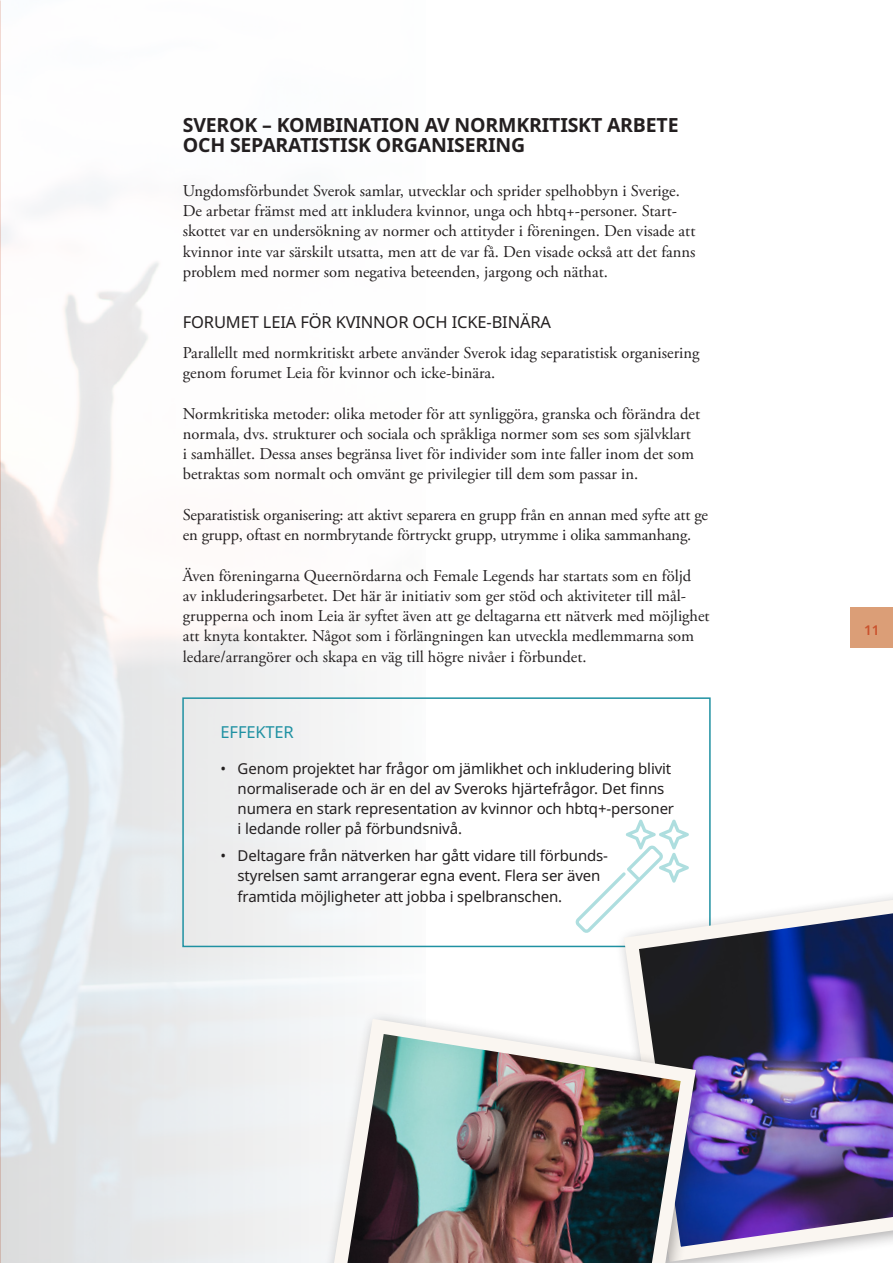
<style>
.page{position:relative;width:893px;height:1263px;background:#fff}
.page>*{position:absolute;margin:0;border:0;box-sizing:border-box;transform-origin:0 0}
.t1{font:700 19.5px/20.2px "Noto Sans";letter-spacing:-.01em;color:#231f20}
.BRÖDTEXT___Normal{font:16.5px/20.2px "Adobe Garamond Pro";color:#231f20}
.t2{font:16.5px "Noto Sans";letter-spacing:-.01em;color:#231f20}
.t3{font:16.5px "Noto Sans";letter-spacing:-.01em;color:#1f91a2}
.t4{font:15px/20.2px "Noto Sans";letter-spacing:-.01em;color:#231f20}
.t5{font:600 13.5px "Noto Sans";color:#ca522d}
</style>
<div class="page">
<div style="left:182px;top:697px;width:529px;height:250px;border:2px solid #1f91a2"></div>
<svg style="left:575px;top:820px;width:114px;height:113px"></svg>
<img style="left:616px;top:885px;width:277px;height:378px">
<div style="left:313px;top:1010px;width:399px;height:253px;background:#231f20;opacity:.37"></div>
<img style="left:314px;top:1011px;width:389px;height:252px">
<div style="left:850px;top:608px;width:43px;height:40px;background:#db9e77"></div>
<h2 class="t1" style="left:183px;top:115px;width:497px">SVEROK – KOMBINATION AV NORMKRITISKT ARBETE<br>OCH SEPARATISTISK ORGANISERING</h2>
<p class="BRÖDTEXT___Normal" style="left:183px;top:181px;width:514px">Ungdomsförbundet Sverok samlar, utvecklar och sprider spelhobbyn i Sverige.<br>De arbetar främst med att inkludera kvinnor, unga och hbtq+-personer. Start&shy;skottet var en undersökning av normer och attityder i föreningen. Den visade att kvinnor inte var särskilt utsatta, men att de var få. Den visade också att det fanns problem med normer som negativa beteenden, jargong och näthat.</p>
<h3 class="t2" style="left:183px;top:310px;width:370px">FORUMET LEIA FÖR KVINNOR OCH ICKE-BINÄRA</h3>
<p class="BRÖDTEXT___Normal" style="left:183px;top:343px;width:518px">Parallellt med normkritiskt arbete använder Sverok idag separatistisk organisering genom forumet Leia för kvinnor och icke-binära.</p>
<p class="BRÖDTEXT___Normal" style="left:183px;top:404px;width:519px">Normkritiska metoder: olika metoder för att synliggöra, granska och förändra det normala, dvs. strukturer och sociala och språkliga normer som ses som självklart<br>i samhället. Dessa anses begränsa livet för individer som inte faller inom det som betraktas som normalt och omvänt ge privilegier till dem som passar in.</p>
<p class="BRÖDTEXT___Normal" style="left:183px;top:505px;width:527px">Separatistisk organisering: att aktivt separera en grupp från en annan med syfte att ge en grupp, oftast en normbrytande förtryckt grupp, utrymme i olika sammanhang.</p>
<p class="BRÖDTEXT___Normal" style="left:183px;top:566px;width:528px">Även föreningarna Queernördarna och Female Legends har startats som en följd<br>av inkluderingsarbetet. Det här är initiativ som ger stöd och aktiviteter till mål&shy;grupperna och inom Leia är syftet även att ge deltagarna ett nätverk med möjlighet att knyta kontakter. Något som i förlängningen kan utveckla medlemmarna som ledare/arrangörer och skapa en väg till högre nivåer i förbundet.</p>
<h3 class="t3" style="left:221px;top:720px;width:75px">EFFEKTER</h3>
<p class="t4" style="left:238px;top:758px;width:438px;text-indent:-17px">• Genom projektet har frågor om jämlikhet och inkludering blivit normaliserade och är en del av Sveroks hjärtefrågor. Det finns numera en stark representation av kvinnor och hbtq+-personer i ledande roller på förbundsnivå.</p>
<p class="t4" style="left:238px;top:846px;width:372px;text-indent:-17px">• Deltagare från nätverken har gått vidare till förbunds&shy;styrelsen samt arrangerar egna event. Flera ser även framtida möjligheter att jobba i spelbranschen.</p>
<p class="t5" style="left:864px;top:621px;width:17px">11</p>
</div>
